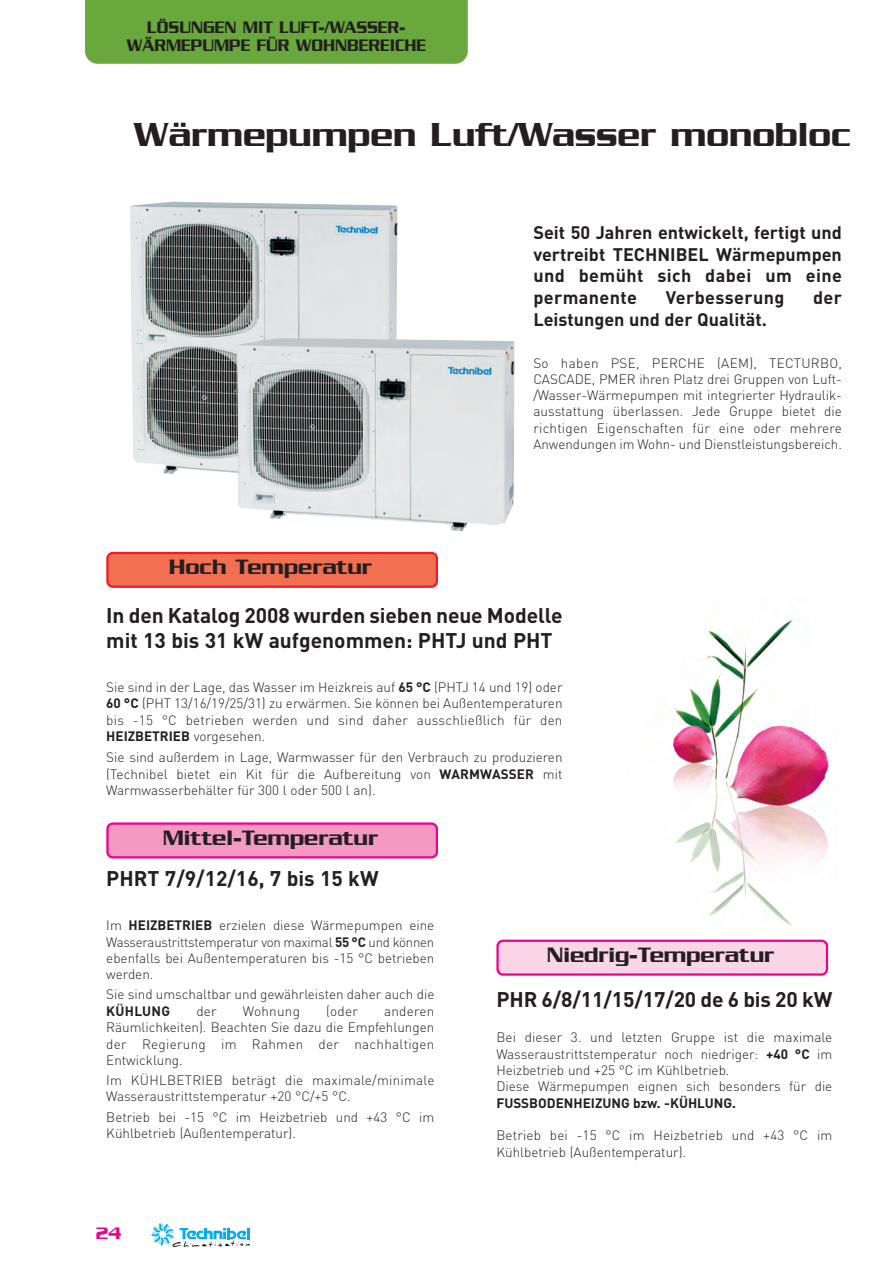
<style>
.page{position:relative;width:893px;height:1263px;background:#fff}
.page>*{position:absolute;margin:0;border:0;box-sizing:border-box;transform-origin:0 0}
.t1{font:500 36px "Serpentine";color:#231f20}
.t2{font:500 22.5px "Serpentine";color:#231f20}
.t3{font:700 21px/25.2px "DIN";letter-spacing:-.005em;color:#231f20}
.t4{font:700 18px/21.6px "DIN";letter-spacing:.02em;color:#231f20;text-align:justify}
.t5{font:500 18px/18px "Serpentine";color:#231f20;text-align:center;scale:.9 1}
.t6{font:700 18px "DIN";color:#231f20}
.t7{font:500 18px "Serpentine";color:#ed028c}
.t8{font:300 13.5px/16.2px "DIN";color:#231f20;text-align:justify}
.t9{font:300 13.5px/16.2px "DIN";letter-spacing:.02em;color:#231f20}
.t10{font:700 13.5px "DIN";color:#231f20}
.t11{font:700 13.5px "DIN";letter-spacing:.02em;color:#231f20}
.s1{font-weight:700}
</style>
<div class="page">
<div style="left:85px;top:0;width:383px;height:64px;background:#68a83c"></div>
<svg style="left:152px;top:1223px;width:98px;height:24px"></svg>
<svg style="left:106px;top:552px;width:332px;height:36px;background:#f2654c"></svg>
<img style="left:130px;top:202px;width:268px;height:272px">
<img style="left:236px;top:338px;width:279px;height:193px">
<img style="left:627px;top:619px;width:202px;height:331px">
<svg style="left:106px;top:822px;width:332px;height:36px;background:#f388bc"></svg>
<svg style="left:496px;top:940px;width:332px;height:36px;background:#f8bbda"></svg>
<h3 class="t5" style="left:127px;top:20px;width:334px">LÖSUNGEN MIT LUFT-/WASSER-<br>WÄRMEPUMPE FÜR WOHNBEREICHE</h3>
<h1 class="t1" style="left:134px;top:123px;width:719px">Wärmepumpen Luft/Wasser monobloc</h1>
<h2 class="t2" style="left:169px;top:559px;width:205px">Hoch Temperatur</h2>
<h3 class="t4" style="left:533px;top:224px;width:310px">Seit 50 Jahren entwickelt, fertigt und vertreibt TECHNIBEL Wärmepumpen und bemüht sich dabei um eine permanente</h3>
<h3 class="t4" style="left:666px;top:288px;width:120px">Verbesserung</h3>
<h3 class="t4" style="left:813px;top:288px;width:30px">der</h3>
<h3 class="t6" style="left:533px;top:313px;width:235px">Leistungen und der Qualität.</h3>
<p class="t8" style="left:533px;top:356px;width:310px">So haben PSE, PERCHE (AEM), TECTURBO, CASCADE, PMER ihren Platz drei Gruppen von Luft-/Wasser-Wärmepumpen mit integrierter Hydraulik&shy;ausstattung überlassen. Jede Gruppe bietet die richtigen Eigenschaften für eine oder mehrere Anwendungen im Wohn- und Dienstleistungsbereich.</p>
<h3 class="t3" style="left:106px;top:605px;width:458px">In den Katalog 2008 wurden sieben neue Modelle mit 13 bis 31 kW aufgenommen: PHTJ und PHT</h3>
<p class="t8" style="left:106px;top:680px;width:458px">Sie sind in der Lage, das Wasser im Heizkreis auf <span class="s1">65 °C</span> (PHTJ 14 und 19) oder <span class="s1">60 °C</span> (PHT 13/16/19/25/31) zu erwärmen. Sie können bei Außentemperaturen bis -15 °C betrieben werden und sind daher ausschließlich für den <span class="s1">HEIZBETRIEB</span> vorgesehen.</p>
<p class="t8" style="left:106px;top:750px;width:458px">Sie sind außerdem in Lage, Warmwasser für den Verbrauch zu produzieren (Technibel bietet ein Kit für die Aufbereitung von <span class="s1">WARMWASSER</span> mit Warmwasserbehälter für 300 l oder 500 l an).</p>
<h2 class="t2" style="left:163px;top:830px;width:217px">Mittel-Temperatur</h2>
<h3 class="t3" style="left:106px;top:868px;width:274px">PHRT 7/9/12/16, 7 bis 15 kW</h3>
<p class="t8" style="left:106px;top:918px;width:330px">Im <span class="s1">HEIZBETRIEB</span> erzielen diese Wärmepumpen eine Wasseraustrittstemperatur von maximal <span class="s1">55 °C</span> und können ebenfalls bei Außentemperaturen bis -15 °C betrieben werden.</p>
<p class="t8" style="left:106px;top:988px;width:330px">Sie sind umschaltbar und gewährleisten daher auch die</p>
<p class="t11" style="left:106px;top:1006px;width:65px">KÜHLUNG</p>
<p class="t8" style="left:196px;top:1005px;width:22px">der</p>
<p class="t9" style="left:243px;top:1005px;width:59px">Wohnung</p>
<p class="t8" style="left:326px;top:1005px;width:33px">(oder</p>
<p class="t8" style="left:106px;top:1005px;width:330px;text-indent:278px">anderen Räumlichkeiten). Beachten Sie dazu die Empfehlungen der Regierung im Rahmen der nachhaltigen Entwicklung.</p>
<p class="t9" style="left:106px;top:1074px;width:330px">Im KÜHLBETRIEB beträgt die maximale/minimale<br>Wasseraustrittstemperatur +20 °C/+5 °C.</p>
<p class="t8" style="left:106px;top:1110px;width:330px">Betrieb bei -15 °C im Heizbetrieb und +43 °C im<br>Kühlbetrieb (Außentemperatur).</p>
<h3 class="t7" style="left:96px;top:1228px;width:27px">24</h3>
<h2 class="t2" style="left:547px;top:947px;width:229px">Niedrig-Temperatur</h2>
<h3 class="t3" style="left:496px;top:989px;width:337px">PHR 6/8/11/15/17/20 de 6 bis 20 kW</h3>
<p class="t8" style="left:496px;top:1030px;width:337px;text-align:left">Bei dieser 3. und letzten Gruppe ist die maximale Wasseraustrittstemperatur noch niedriger: <span class="s1">+40 °C</span> im Heizbetrieb und +25 °C im Kühlbetrieb.<br>Diese Wärmepumpen eignen sich besonders für die</p>
<p class="t10" style="left:496px;top:1098px;width:241px">FUSSBODENHEIZUNG bzw. -KÜHLUNG.</p>
<p class="t8" style="left:496px;top:1129px;width:337px">Betrieb bei -15 °C im Heizbetrieb und +43 °C im<br>Kühlbetrieb (Außentemperatur).</p>
</div>
